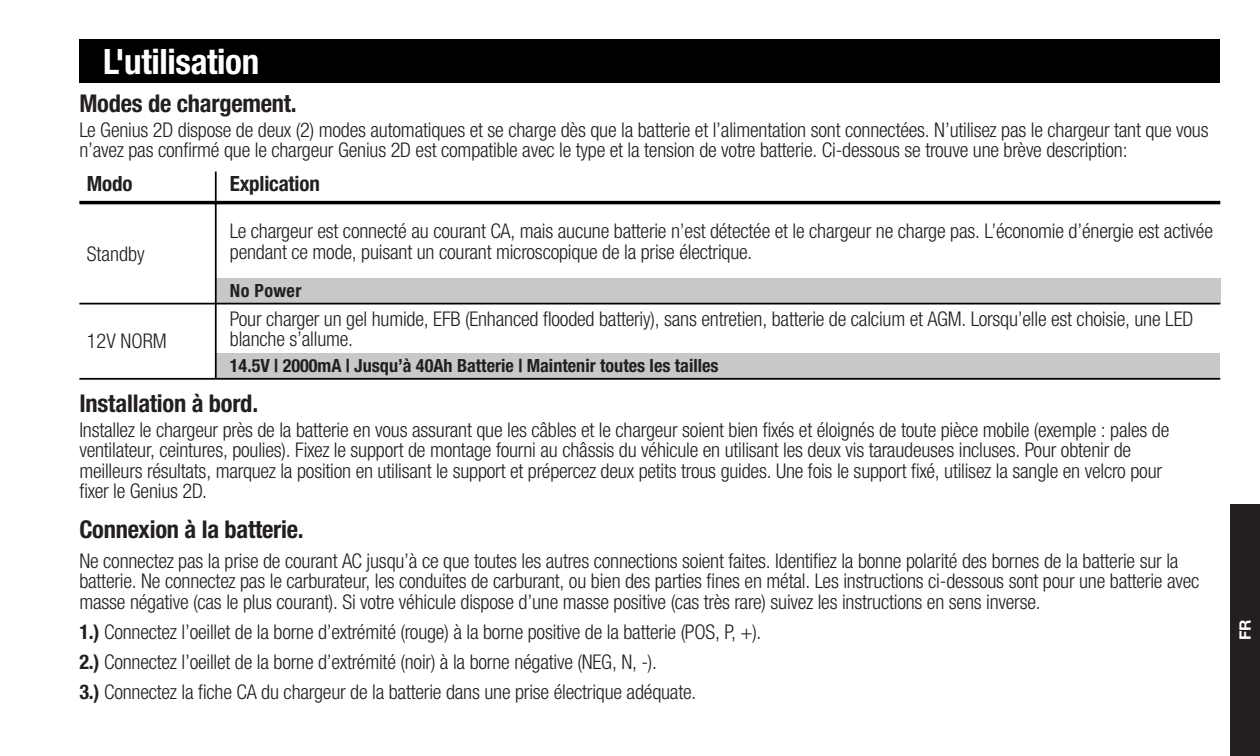
<style>
.page{position:relative;width:1260px;height:756px;background:#fff}
.page>*{position:absolute;margin:0;border:0;box-sizing:border-box;transform-origin:0 0}
.t1{font:700 condensed 35px "Helvetica Neue LTW1 G";letter-spacing:-.01em;color:#fff}
.HN_Body_Paragraph{font:700 condensed 24.5px "Helvetica Neue LTW1 G";letter-spacing:-.01em;color:#231f20}
.t2{font:700 condensed 21px "Helvetica Neue LTW1 G";letter-spacing:-.01em;color:#231f20}
.HN_Body_Paragraph-2{font:300 condensed 20.3px/20.3px "Helvetica Neue LTW1 G";letter-spacing:-.01em;color:#231f20}
.HN_Lists{font:300 condensed 20.3px/20.3px "Helvetica Neue LTW1 G";letter-spacing:-.01em;color:#231f20}
.t3{font:700 condensed 18.2px "Helvetica Neue LTW1 G";color:#231f20}
.t4{font:700 15.75px "Helvetica Neue LT Std";color:#fff}
.s1{font-weight:700}
</style>
<div class="page">
<div style="left:1230px;top:504px;width:30px;height:252px;background:#231f20"></div>
<div style="left:79px;top:40px;width:1141px;height:43px;background:#000"></div>
<div style="left:217px;top:353px;width:1003px;height:25px;background:#c7c8ca"></div>
<div style="left:217px;top:278px;width:1003px;height:25px;background:#c7c8ca"></div>
<hr style="left:79px;top:201px;width:1141px;height:3px;background:#000">
<hr style="left:215px;top:172px;width:2px;height:207px;background:#000">
<hr style="left:79px;top:303px;width:1141px;height:1px;background:#000">
<hr style="left:79px;top:378px;width:1141px;height:2px;background:#000">
<p class="t1" style="left:103px;top:40px;width:158px">L'utilisation</p>
<p class="HN_Body_Paragraph" style="left:79px;top:88px;width:219px">Modes de chargement.</p>
<p class="HN_Body_Paragraph-2" style="left:79px;top:120px;width:1131px">Le Genius 2D dispose de deux (2) modes automatiques et se charge dès que la batterie et l’alimentation sont connectées. N’utilisez pas le chargeur tant que vous n’avez pas confirmé que le chargeur Genius 2D est compatible avec le type et la tension de votre batterie. Ci-dessous se trouve une brève description:</p>
<p class="t2" style="left:87px;top:171px;width:47px">Modo</p>
<p class="t2" style="left:230px;top:171px;width:91px">Explication</p>
<p class="HN_Body_Paragraph-2" style="left:87px;top:244px;width:59px">Standby</p>
<p class="HN_Body_Paragraph-2" style="left:87px;top:331px;width:82px">12V NORM</p>
<p class="HN_Body_Paragraph-2" style="left:230px;top:221px;width:985px">Le chargeur est connecté au courant CA, mais aucune batterie n’est détectée et le chargeur ne charge pas. L’économie d’énergie est activée pendant ce mode, puisant un courant microscopique de la prise électrique.</p>
<p class="t3" style="left:230px;top:279px;width:73px">No Power</p>
<p class="HN_Body_Paragraph-2" style="left:230px;top:309px;width:965px">Pour charger un gel humide, EFB (Enhanced flooded batteriy), sans entretien, batterie de calcium et AGM. Lorsqu’elle est choisie, une LED blanche s’allume.</p>
<p class="t3" style="left:230px;top:355px;width:490px">14.5V | 2000mA | Jusqu’à 40Ah Batterie | Maintenir toutes les tailles</p>
<p class="HN_Body_Paragraph" style="left:79px;top:388px;width:180px">Installation à bord.</p>
<p class="HN_Body_Paragraph-2" style="left:79px;top:420px;width:1091px">Installez le chargeur près de la batterie en vous assurant que les câbles et le chargeur soient bien fixés et éloignés de toute pièce mobile (exemple : pales de ventilateur, ceintures, poulies). Fixez le support de montage fourni au châssis du véhicule en utilisant les deux vis taraudeuses incluses. Pour obtenir de meilleurs résultats, marquez la position en utilisant le support et prépercez deux petits trous guides. Une fois le support fixé, utilisez la sangle en velcro pour fixer le Genius 2D.</p>
<p class="HN_Body_Paragraph" style="left:79px;top:514px;width:226px">Connexion à la batterie.</p>
<p class="HN_Lists" style="left:79px;top:551px;width:1122px">Ne connectez pas la prise de courant AC jusqu’à ce que toutes les autres connections soient faites. Identifiez la bonne polarité des bornes de la batterie sur la batterie. Ne connectez pas le carburateur, les conduites de carburant, ou bien des parties fines en métal. Les instructions ci-dessous sont pour une batterie avec masse négative (cas le plus courant). Si votre véhicule dispose d’une masse positive (cas très rare) suivez les instructions en sens inverse.</p>
<p class="HN_Lists" style="left:79px;top:622px;width:684px"><span class="s1">1.)</span> Connectez l’oeillet de la borne d’extrémité (rouge) à la borne positive de la batterie (POS, P, +).</p>
<p class="HN_Lists" style="left:79px;top:652px;width:579px"><span class="s1">2.)</span> Connectez l’oeillet de la borne d’extrémité (noir) à la borne négative (NEG, N, -).</p>
<p class="HN_Lists" style="left:79px;top:682px;width:619px"><span class="s1">3.)</span> Connectez la fiche CA du chargeur de la batterie dans une prise électrique adéquate.</p>
<p class="t4" style="left:1235px;top:640px;width:22px;rotate:-90deg">FR</p>
</div>
